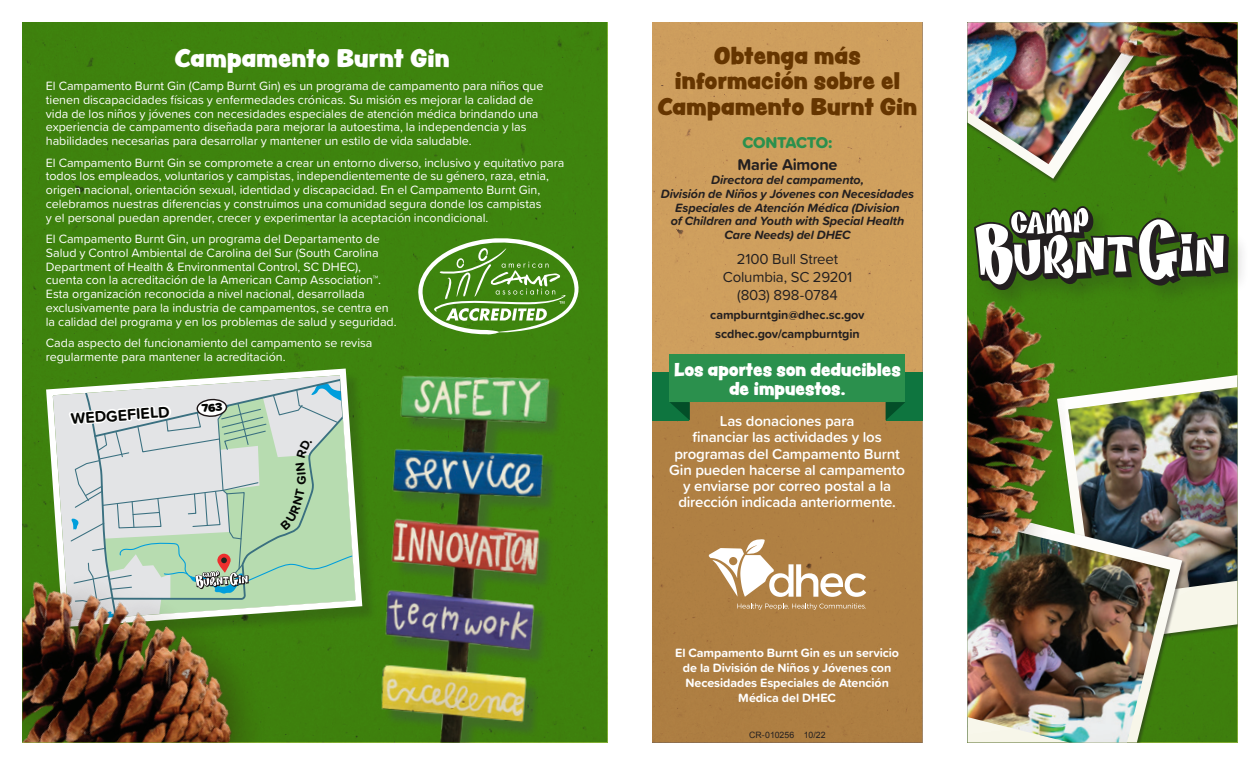
<style>
.page{position:relative;width:1260px;height:765px;background:#fff}
.page>*{position:absolute;margin:0;border:0;box-sizing:border-box;transform-origin:0 0}
.t1{font:22.5px "Peachy Keen JF";color:#fff}
.t2{font:21.25px/25.5px "Peachy Keen JF";letter-spacing:.005em;color:#653500;text-align:center}
.t3{font:16.25px/19.5px "Peachy Keen JF";letter-spacing:-.005em;color:#fff;text-align:center}
.t4{font:700 16.25px "Proxima Soft";letter-spacing:-.015em;color:#231f20}
.t5{font:16.25px "Proxima Soft Extrabld";letter-spacing:-.02em;color:#2b904d}
.t6{font:700 16.12px "Proxima Soft";color:#040503}
.t7{font:600 15px/16.2px "Proxima Soft";letter-spacing:-.015em;color:#fff;text-align:center}
.t8{font:15px/18px "Proxima Soft";letter-spacing:-.01em;color:#231f20;text-align:center}
.t9{font:12.5px/13.8px "Proxima Soft";letter-spacing:-.005em;color:#fff}
.t10{font:italic 700 12.5px/13.8px "Proxima Soft";letter-spacing:-.005em;color:#231f20;text-align:center}
.t11{font:700 12.5px/15px "Proxima Soft";letter-spacing:-.005em;color:#fff;text-align:center}
.t12{font:700 12.5px/19px "Proxima Soft";letter-spacing:-.005em;color:#231f20;text-align:center}
.t13{font:8.75px "Arial";letter-spacing:.005em;color:#231f20}
</style>
<div class="page">
<div style="left:652px;top:22px;width:270px;height:350px;background:#cf9f5e"></div>
<div style="left:652px;top:390px;width:270px;height:352px;background:#b08043"></div>
<div style="left:22px;top:22px;width:586px;height:720px;background:#3e830e"></div>
<svg style="left:709px;top:539px;width:157px;height:58px"></svg>
<svg style="left:737px;top:603px;width:129px;height:7px"></svg>
<svg style="left:418px;top:238px;width:161px;height:96px;background:#679e42"></svg>
<div style="left:968px;top:183px;width:270px;height:559px;background:#3e830e"></div>
<div style="left:1056px;top:368px;width:182px;height:280px;background:#3e840e"></div>
<svg style="left:1066px;top:375px;width:172px;height:269px"></svg>
<img style="left:1068px;top:387px;width:170px;height:213px">
<div style="left:968px;top:504px;width:218px;height:238px;background:#231f20;opacity:.43"></div>
<svg style="left:1066px;top:507px;width:116px;height:235px;background:#738961"></svg>
<img style="left:968px;top:519px;width:202px;height:223px">
<img style="left:968px;top:272px;width:98px;height:347px">
<div style="left:652px;top:372px;width:37px;height:48px;background:#0e753f"></div>
<div style="left:886px;top:372px;width:36px;height:48px;background:#0e753f"></div>
<div style="left:670px;top:354px;width:235px;height:48px;background:#2b904d"></div>
<svg style="left:670px;top:402px;width:20px;height:18px"></svg>
<svg style="left:886px;top:402px;width:19px;height:18px"></svg>
<svg style="left:43px;top:365px;width:282px;height:265px;background:#7ea960"></svg>
<img style="left:22px;top:566px;width:248px;height:176px">
<div style="left:968px;top:22px;width:169px;height:161px;background:#3e830e"></div>
<svg style="left:1027px;top:164px;width:41px;height:15px"></svg>
<img style="left:968px;top:22px;width:137px;height:142px">
<img style="left:1105px;top:22px;width:133px;height:181px">
<div style="left:384px;top:379px;width:180px;height:379px;background:#43316e;opacity:.24"></div>
<img style="left:325px;top:358px;width:283px;height:384px">
<div style="left:411px;top:743px;width:85px;height:21px;background:#fff"></div>
<div style="left:971px;top:203px;width:279px;height:108px;background:#231f20;opacity:.22"></div>
<svg style="left:974px;top:204px;width:255px;height:86px"></svg>
<svg style="left:69px;top:375px;width:287px;height:245px;background:#c2d5c3"></svg>
<h1 class="t1" style="left:175px;top:41px;width:276px">Campamento Burnt Gin</h1>
<p class="t9" style="left:46px;top:78px;width:499px">El Campamento Burnt Gin (Camp Burnt Gin) es un programa de campamento para niños que tienen discapacidades físicas y enfermedades crónicas. Su misión es mejorar la calidad de vida de los niños y jóvenes con necesidades especiales de atención médica brindando una experiencia de campamento diseñada para mejorar la autoestima, la independencia y las habilidades necesarias para desarrollar y mantener un estilo de vida saludable.</p>
<p class="t9" style="left:46px;top:155px;width:520px">El Campamento Burnt Gin se compromete a crear un entorno diverso, inclusivo y equitativo para todos los empleados, voluntarios y campistas, independientemente de su género, raza, etnia, origen nacional, orientación sexual, identidad y discapacidad. En el Campamento Burnt Gin, celebramos nuestras diferencias y construimos una comunidad segura donde los campistas<br>y el personal puedan aprender, crecer y experimentar la aceptación incondicional.</p>
<p class="t9" style="left:46px;top:231px;width:352px">El Campamento Burnt Gin, un programa del Departamento de Salud y Control Ambiental de Carolina del Sur (South Carolina Department of Health &amp; Environmental Control, SC DHEC), cuenta con la acreditación de la American Camp Association™.<br>Esta organización reconocida a nivel nacional, desarrollada exclusivamente para la industria de campamentos, se centra en la calidad del programa y en los problemas de salud y seguridad.</p>
<p class="t9" style="left:46px;top:335px;width:328px">Cada aspecto del funcionamiento del campamento se revisa regularmente para mantener la acreditación.</p>
<p class="t6" style="left:70px;top:406px;width:101px;rotate:-4deg">WEDGEFIELD</p>
<h2 class="t2" style="left:658px;top:43px;width:261px">Obtenga más información sobre el<br>Campamento Burnt Gin</h2>
<h3 class="t5" style="left:742px;top:130px;width:92px">CONTACTO:</h3>
<h3 class="t4" style="left:737px;top:153px;width:102px">Marie Aimone</h3>
<p class="t10" style="left:661px;top:173px;width:255px">Directora del campamento,<br>División de Niños y Jóvenes con Necesidades Especiales de Atención Médica (Division<br>of Children and Youth with Special Health Care Needs) del DHEC</p>
<p class="t8" style="left:723px;top:249px;width:131px">2100 Bull Street<br>Columbia, SC 29201 (803) 898-0784</p>
<p class="t12" style="left:710px;top:305px;width:156px">campburntgin@dhec.sc.gov scdhec.gov/campburntgin</p>
<h3 class="t3" style="left:674px;top:359px;width:228px">Los aportes son deducibles de impuestos.</h3>
<p class="t7" style="left:669px;top:412px;width:237px">Las donaciones para<br>financiar las actividades y los programas del Campamento Burnt<br>Gin pueden hacerse al campamento y enviarse por correo postal a la dirección indicada anteriormente.</p>
<p class="t11" style="left:675px;top:645px;width:226px">El Campamento Burnt Gin es un servicio de la División de Niños y Jóvenes con<br>Necesidades Especiales de Atención<br>Médica del DHEC</p>
<p class="t13" style="left:749px;top:729px;width:78px">CR-010256 10/22</p>
</div>
